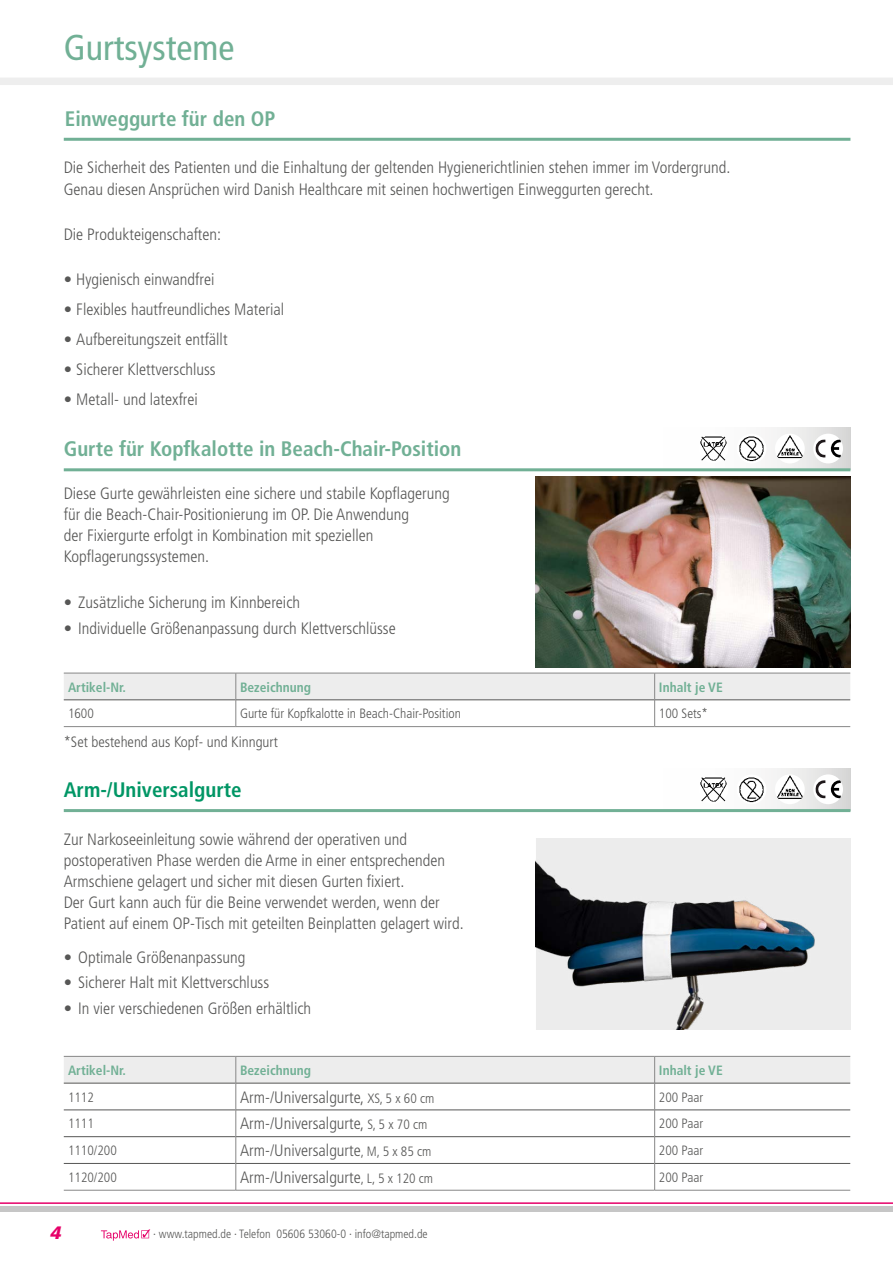
<style>
.page{position:relative;width:893px;height:1263px;background:#fff}
.page>*{position:absolute;margin:0;border:0;box-sizing:border-box;transform-origin:0 0}
.t1{font:condensed 36px "Frutiger LT Std";color:#71b095}
.t2{font:700 condensed 21px "Frutiger LT Std";color:#71b095}
.t3{font:700 condensed 21px "Frutiger LT Std";color:#009665}
.t4{font:italic 900 18px "Frutiger LT Std";color:#e60069}
.t5{font:300 condensed 16.5px/21px "Frutiger LT Std";color:#575756}
.t6{font:300 condensed 15px "Frutiger LT Std";color:#575756}
.t7{font:300 condensed 13.5px "Frutiger LT Std";color:#575756}
.t8{font:700 condensed 13.5px "Frutiger LT Std";color:#71b095}
.t9{font:300 condensed 12px "Frutiger LT Std";color:#575756}
.s1{font-weight:700}
.s2{font-size:13.5px}
</style>
<div class="page">
<div style="left:0;top:1206px;width:893px;height:6px;background:#c6c6c6"></div>
<hr style="left:0;top:1202px;width:893px;height:2px;background:#e60069">
<div style="left:0;top:78px;width:893px;height:7px;background:#eee"></div>
<svg style="left:101px;top:1229px;width:49px;height:11px"></svg>
<svg style="left:701px;top:768px;width:149px;height:41px"></svg>
<div style="left:813px;top:774px;width:30px;height:30px;background:#fff;border-radius:50%"></div>
<svg style="left:815px;top:780px;width:26px;height:18px"></svg>
<img style="left:775px;top:774px;width:30px;height:30px">
<img style="left:737px;top:774px;width:29px;height:30px;border-radius:15px">
<img style="left:698px;top:774px;width:30px;height:30px;border-radius:15px">
<svg style="left:701px;top:777px;width:24px;height:24px"></svg>
<hr style="left:64px;top:809px;width:786px;height:3px;background:#71b095">
<img style="left:536px;top:838px;width:314px;height:192px">
<svg style="left:64px;top:1056px;width:786px;height:134px"></svg>
<hr style="left:64px;top:1190px;width:172px;height:1px;background:#878787">
<hr style="left:236px;top:1190px;width:419px;height:1px;background:#878787">
<hr style="left:655px;top:1190px;width:195px;height:1px;background:#878787">
<hr style="left:64px;top:138px;width:786px;height:3px;background:#71b095">
<div style="left:361px;top:427px;width:489px;height:43px;background:linear-gradient(to right,#fff,#f0f0f0)"></div>
<div style="left:813px;top:434px;width:30px;height:29px;background:#fff;border-radius:50%"></div>
<svg style="left:815px;top:439px;width:26px;height:19px"></svg>
<img style="left:775px;top:434px;width:30px;height:29px">
<img style="left:737px;top:434px;width:29px;height:29px;border-radius:15px">
<img style="left:698px;top:434px;width:30px;height:29px;border-radius:15px">
<svg style="left:701px;top:436px;width:24px;height:25px"></svg>
<hr style="left:64px;top:468px;width:786px;height:3px;background:#71b095">
<img style="left:536px;top:476px;width:314px;height:192px">
<svg style="left:64px;top:673px;width:786px;height:53px"></svg>
<hr style="left:64px;top:726px;width:172px;height:1px;background:#878787">
<hr style="left:236px;top:726px;width:419px;height:1px;background:#878787">
<hr style="left:655px;top:726px;width:195px;height:1px;background:#878787">
<h1 class="t1" style="left:64px;top:26px;width:172px">Gurtsysteme</h1>
<p class="t2" style="left:65px;top:106px;width:212px">Einweggurte für den OP</p>
<p class="t5" style="left:64px;top:156px;width:668px;line-height:22.5px">Die Sicherheit des Patienten und die Einhaltung der geltenden Hygienerichtlinien stehen immer im Vordergrund.<br>Genau diesen Ansprüchen wird Danish Healthcare mit seinen hochwertigen Einweggurten gerecht.</p>
<p class="t5" style="left:64px;top:224px;width:159px">Die Produkteigenschaften:</p>
<p class="t5" style="left:64px;top:269px;width:152px"><span class="s1">•</span> Hygienisch einwandfrei</p>
<p class="t5" style="left:64px;top:299px;width:222px"><span class="s1">•</span> Flexibles hautfreundliches Material</p>
<p class="t5" style="left:64px;top:329px;width:165px"><span class="s1">•</span> Aufbereitungszeit entfällt</p>
<p class="t5" style="left:64px;top:359px;width:153px"><span class="s1">•</span> Sicherer Klettverschluss</p>
<p class="t5" style="left:64px;top:389px;width:136px"><span class="s1">•</span> Metall- und latexfrei</p>
<p class="t2" style="left:64px;top:437px;width:399px">Gurte für Kopfkalotte in Beach-Chair-Position</p>
<p class="t5" style="left:64px;top:483px;width:387px">Diese Gurte gewährleisten eine sichere und stabile Kopflagerung für die Beach-Chair-Positionierung im OP. Die Anwendung<br>der Fixiergurte erfolgt in Kombination mit speziellen Kopflagerungssystemen.</p>
<p class="t5" style="left:64px;top:592px;width:238px">• Zusätzliche Sicherung im Kinnbereich</p>
<p class="t5" style="left:64px;top:618px;width:333px">• Individuelle Größenanpassung durch Klettverschlüsse</p>
<p class="t8" style="left:68px;top:679px;width:60px">Artikel-Nr.</p>
<p class="t8" style="left:240px;top:679px;width:73px">Bezeichnung</p>
<p class="t8" style="left:659px;top:679px;width:65px">Inhalt je VE</p>
<p class="t7" style="left:68px;top:706px;width:27px">1600</p>
<p class="t7" style="left:240px;top:706px;width:222px">Gurte für Kopfkalotte in Beach-Chair-Position</p>
<p class="t7" style="left:659px;top:706px;width:51px">100 Sets*</p>
<p class="t6" style="left:64px;top:734px;width:216px">*Set bestehend aus Kopf- und Kinngurt</p>
<p class="t3" style="left:64px;top:777px;width:179px">Arm-/Universalgurte</p>
<p class="t5" style="left:64px;top:828px;width:401px">Zur Narkoseeinleitung sowie während der operativen und postoperativen Phase werden die Arme in einer entsprechenden Armschiene gelagert und sicher mit diesen Gurten fixiert.<br>Der Gurt kann auch für die Beine verwendet werden, wenn der Patient auf einem OP-Tisch mit geteilten Beinplatten gelagert wird.</p>
<p class="t5" style="left:64px;top:946px;width:183px">• Optimale Größenanpassung</p>
<p class="t5" style="left:64px;top:972px;width:207px">• Sicherer Halt mit Klettverschluss</p>
<p class="t5" style="left:64px;top:997px;width:249px">• In vier verschiedenen Größen erhältlich</p>
<p class="t8" style="left:68px;top:1062px;width:60px">Artikel-Nr.</p>
<p class="t8" style="left:240px;top:1062px;width:73px">Bezeichnung</p>
<p class="t8" style="left:659px;top:1062px;width:65px">Inhalt je VE</p>
<p class="t7" style="left:68px;top:1089px;width:27px">1112</p>
<p class="t5" style="left:240px;top:1087px;width:196px">Arm-/Universalgurte, <span class="s2">XS, 5 x 60 cm</span></p>
<p class="t7" style="left:659px;top:1089px;width:46px">200 Paar</p>
<p class="t7" style="left:68px;top:1116px;width:27px">1111</p>
<p class="t5" style="left:240px;top:1113px;width:189px">Arm-/Universalgurte, <span class="s2">S, 5 x 70 cm</span></p>
<p class="t7" style="left:659px;top:1116px;width:46px">200 Paar</p>
<p class="t7" style="left:68px;top:1143px;width:50px">1110/200</p>
<p class="t5" style="left:240px;top:1140px;width:193px">Arm-/Universalgurte<span class="s2">, M, 5 x 85 cm</span></p>
<p class="t7" style="left:659px;top:1143px;width:46px">200 Paar</p>
<p class="t7" style="left:68px;top:1169px;width:50px">1120/200</p>
<p class="t5" style="left:240px;top:1167px;width:195px">Arm-/Universalgurte<span class="s2">, L, 5 x 120 cm</span></p>
<p class="t7" style="left:659px;top:1169px;width:46px">200 Paar</p>
<p class="t4" style="left:50px;top:1221px;width:13px">4</p>
<p class="t9" style="left:153px;top:1227px;width:276px">· www.tapmed.de · Telefon 05606 53060-0 · info@tapmed.de</p>
</div>
